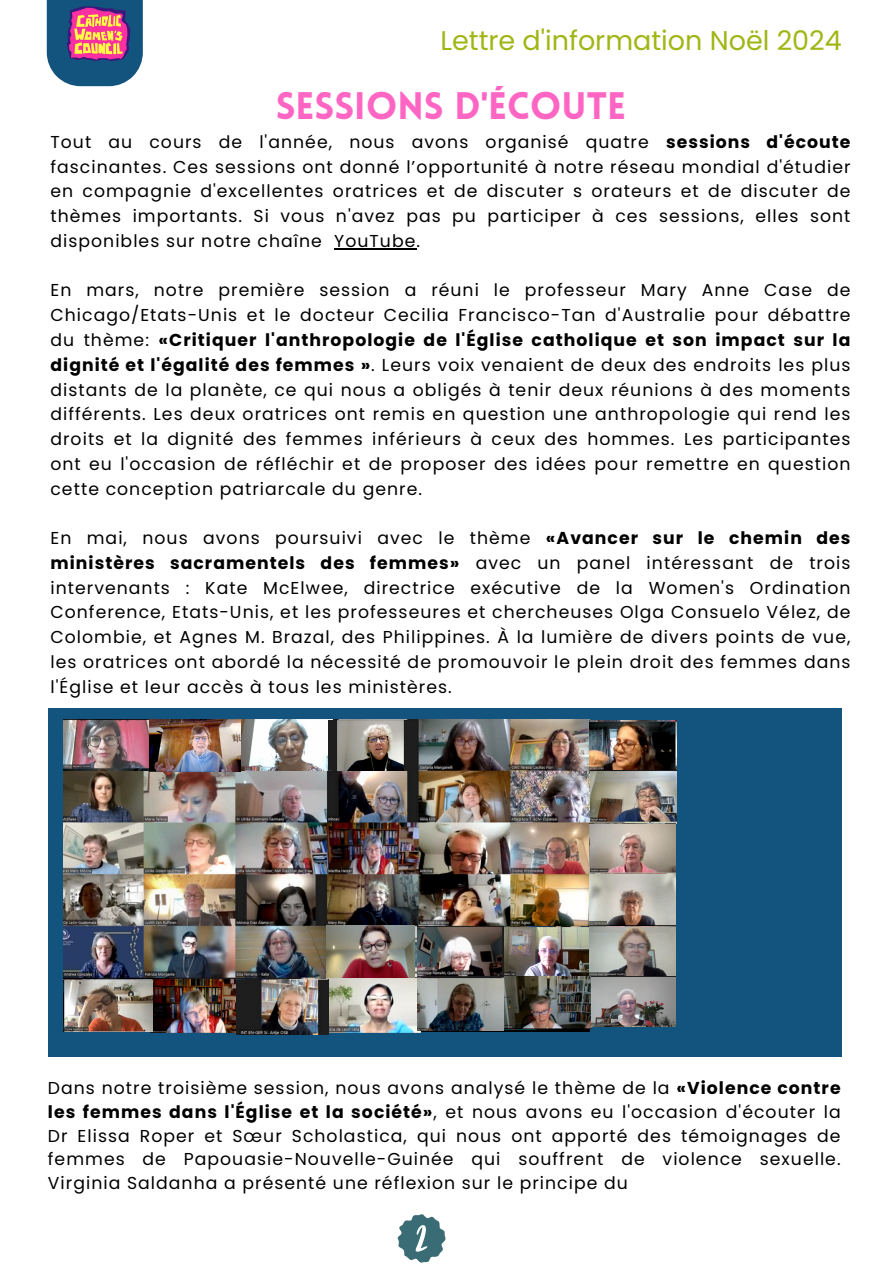
<style>
.page{position:relative;width:894px;height:1264px;background:#fff}
.page>*{position:absolute;margin:0;border:0;box-sizing:border-box;transform-origin:0 0}
.t1{font:900 37.5px "Lovelo";color:#ff66c4}
.t2{font:27px "Poppins";color:#a1b614}
.t3{font:17.25px/24.8px "Poppins";letter-spacing:.06em;color:#000;text-align:justify}
.s1{font-weight:700}
</style>
<div class="page">
<div style="left:48px;top:708px;width:793px;height:348px;background:#13547e"></div>
<img style="left:64px;top:720px;width:525px;height:311px">
<img style="left:64px;top:720px;width:269px;height:51px">
<img style="left:417px;top:926px;width:84px;height:51px">
<img style="left:327px;top:977px;width:93px;height:55px">
<img style="left:151px;top:979px;width:86px;height:53px">
<img style="left:64px;top:979px;width:89px;height:52px">
<img style="left:504px;top:926px;width:85px;height:50px">
<img style="left:589px;top:720px;width:87px;height:257px">
<img style="left:417px;top:978px;width:86px;height:52px">
<img style="left:237px;top:979px;width:91px;height:55px">
<img style="left:504px;top:976px;width:87px;height:52px">
<img style="left:591px;top:976px;width:84px;height:50px">
<img style="left:328px;top:720px;width:84px;height:50px">
<img style="left:327px;top:925px;width:87px;height:52px">
<div style="left:47px;top:0;width:96px;height:86px;background:#13547e"></div>
<img style="left:66px;top:6px;width:65px;height:55px">
<svg style="left:397px;top:1214px;width:49px;height:49px"></svg>
<hr style="left:334px;top:248px;width:82px;height:1px;background:#000">
<p class="t2" style="left:440px;top:22px;width:402px">Lettre d'information Noël 2024</p>
<p class="t1" style="left:276px;top:91px;width:352px">SESSIONS D'ÉCOUTE</p>
<p class="t3" style="left:50px;top:129px;width:801px">Tout au cours de l'année, nous avons organisé quatre <span class="s1">sessions d'écoute </span>fascinantes. Ces sessions ont donné l’opportunité à notre réseau mondial d'étudier en compagnie d'excellentes oratrices et de discuter s orateurs et de discuter de thèmes importants. Si vous n'avez pas pu participer à ces sessions, elles sont disponibles sur notre chaîne YouTube.</p>
<h2 class="t3" style="left:50px;top:278px;width:801px">En mars, notre première session a réuni le professeur Mary Anne Case de Chicago/Etats-Unis et le docteur Cecilia Francisco-Tan d'Australie pour débattre du thème: <span class="s1">«Critiquer l'anthropologie de l'Église catholique et son impact sur la dignité et l'égalité des femmes »</span>. Leurs voix venaient de deux des endroits les plus distants de la planète, ce qui nous a obligés à tenir deux réunions à des moments différents. Les deux oratrices ont remis en question une anthropologie qui rend les droits et la dignité des femmes inférieurs à ceux des hommes. Les participantes ont eu l'occasion de réfléchir et de proposer des idées pour remettre en question cette conception patriarcale du genre.</h2>
<h1 class="t3" style="left:50px;top:525px;width:801px">En mai, nous avons poursuivi avec le thème <span class="s1">«Avancer sur le chemin des ministères sacramentels des femmes»</span> avec un panel intéressant de trois intervenants : Kate McElwee, directrice exécutive de la Women's Ordination Conference, Etats-Unis, et les professeures et chercheuses Olga Consuelo Vélez, de Colombie, et Agnes M. Brazal, des Philippines. À la lumière de divers points de vue, les oratrices ont abordé la nécessité de promouvoir le plein droit des femmes dans l'Église et leur accès à tous les ministères.</h1>
<p class="t3" style="left:48px;top:1076px;width:794px;line-height:23.7px">Dans notre troisième session, nous avons analysé le thème de la <span class="s1">«Violence contre les femmes dans l'Église et la société»</span>, et nous avons eu l'occasion d'écouter la Dr Elissa Roper et Sœur Scholastica, qui nous ont apporté des témoignages de femmes de Papouasie-Nouvelle-Guinée qui souffrent de violence sexuelle.<br>Virginia Saldanha a présenté une réflexion sur le principe du</p>
</div>
